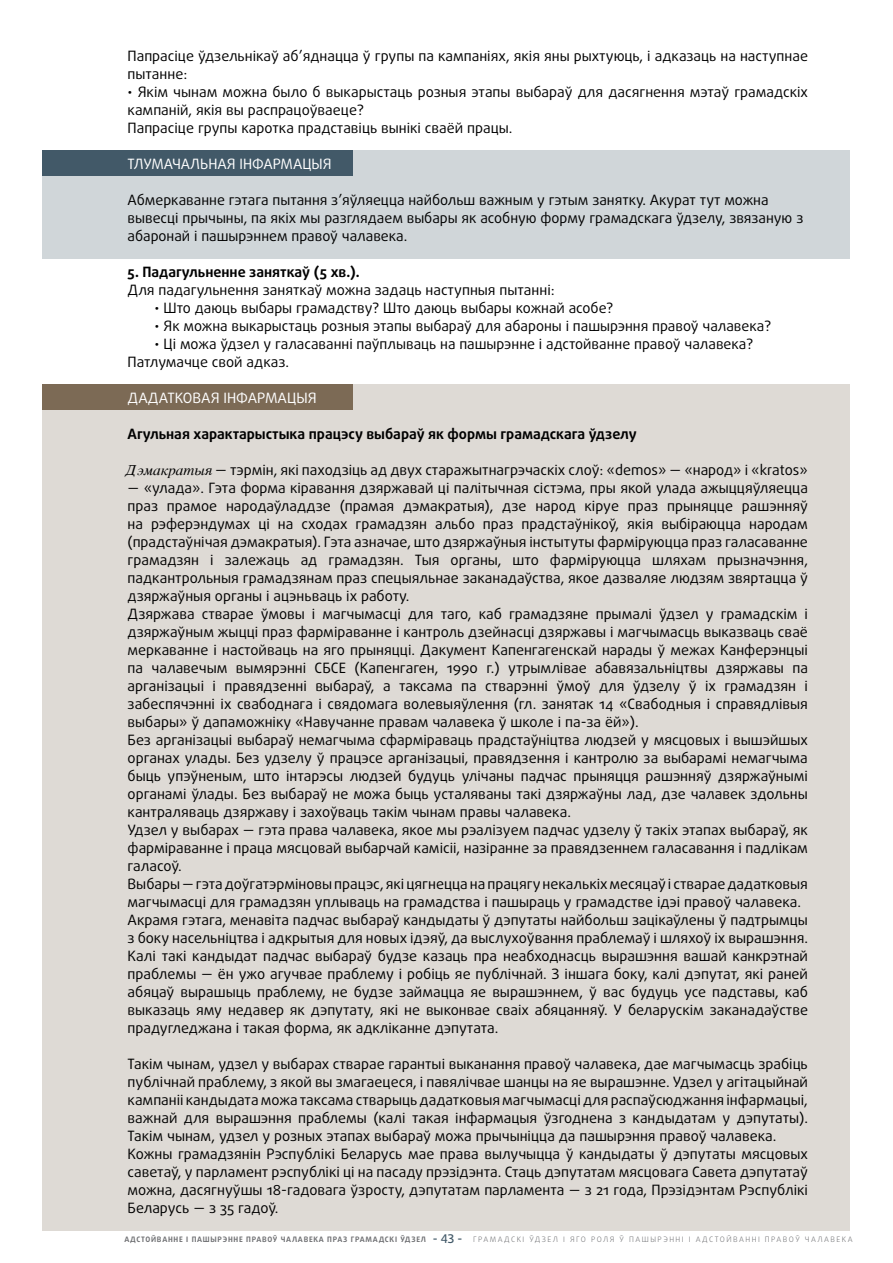
<style>
.page{position:relative;width:893px;height:1263px;background:#fff}
.page>*{position:absolute;margin:0;border:0;box-sizing:border-box;transform-origin:0 0}
.t1{font:14.25px/18px "Daxline Cyr";color:#000}
.t2{font:700 14.25px "Daxline Cyr";color:#000}
.t3{font:14.25px "Daxline Cyr";color:#fff}
.t4{font:300 7.5px "Daxline Cyr";letter-spacing:.2em;color:#6d6e71}
.t5{font:700 7.5px "Daxline Cyr LF";letter-spacing:.1em;color:#6d6e71}
.s1{font-family:"Times";font-style:italic;font-size:15px}
.s2{font-weight:500;font-size:12px;color:#425968}
</style>
<div class="page">
<div style="left:43px;top:151px;width:807px;height:108px;background:#d0d6d9"></div>
<div style="left:43px;top:385px;width:807px;height:846px;background:#dedad5"></div>
<div style="left:43px;top:151px;width:310px;height:25px;background:#425968"></div>
<div style="left:43px;top:385px;width:310px;height:25px;background:#7c6a55"></div>
<p class="t1" style="left:128px;top:46px;width:682px">Папрасіце ўдзельнікаў аб’яднацца ў групы па кампаніях, якія яны рыхтуюць, і адказаць на наступнае пытанне:</p>
<p class="t1" style="left:128px;top:82px;width:682px">• Якім чынам можна было б выкарыстаць розныя этапы выбараў для дасягнення мэтаў грамадскіх кампаній, якія вы распрацоўваеце?<br>Папрасіце групы каротка прадставіць вынікі сваёй працы.</p>
<p class="t3" style="left:128px;top:155px;width:17px">Тлумачал</p>
<p class="t3" style="left:200px;top:155px;width:18px">ьная</p>
<p class="t3" style="left:239px;top:155px;width:10px">інфармац</p>
<p class="t3" style="left:312px;top:155px;width:20px">ыя</p>
<p class="t1" style="left:128px;top:190px;width:677px">Абмеркаванне гэтага пытання з’яўляецца найбольш важным у гэтым занятку. Акурат тут можна вывесці прычыны, па якіх мы разглядаем выбары як асобную форму грамадскага ўдзелу, звязаную з абаронай і пашырэннем правоў чалавека.</p>
<p class="t2" style="left:128px;top:263px;width:234px">5. Падагульненне заняткаў (5 хв.).</p>
<p class="t1" style="left:128px;top:280px;width:429px">Для падагульнення заняткаў можна задаць наступныя пытанні:</p>
<p class="t1" style="left:155px;top:298px;width:460px">• Што даюць выбары грамадству? Што даюць выбары кожнай асобе?</p>
<p class="t1" style="left:155px;top:316px;width:618px">• Як можна выкарыстаць розныя этапы выбараў для абароны і пашырэння правоў чалавека?</p>
<p class="t1" style="left:128px;top:334px;width:627px;text-indent:27px">• Ці можа ўдзел у галасаванні паўплываць на пашырэнне і адстойванне правоў чалавека?<br>Патлумачце свой адказ.</p>
<p class="t3" style="left:128px;top:389px;width:21px">Дадатковая</p>
<p class="t3" style="left:223px;top:389px;width:10px">інфармац</p>
<p class="t3" style="left:296px;top:389px;width:20px">ыя</p>
<p class="t2" style="left:128px;top:425px;width:511px">Агульная характарыстыка працэсу выбараў як формы грамадскага ўдзелу</p>
<p class="t1" style="left:128px;top:460px;width:682px"><span class="s1">Дэмакратыя</span> — тэрмін, які паходзіць ад двух старажытнагрэчаскіх слоў: «demos» — «народ» і «kratos»</p>
<p class="t1" style="left:128px;top:478px;width:682px">— «улада». Гэта форма кіравання дзяржавай ці палітычная сістэма, пры якой улада ажыццяўляецца праз прамое народаўладдзе (прамая дэмакратыя), дзе народ кіруе праз прыняцце рашэнняў на рэферэндумах ці на сходах грамадзян альбо праз прадстаўнікоў, якія выбіраюцца народам (прадстаўнічая дэмакратыя). Гэта азначае, што дзяржаўныя інстытуты фарміруюцца праз галасаванне грамадзян і залежаць ад грамадзян. Тыя органы, што фарміруюцца шляхам прызначэння, падкантрольныя грамадзянам праз спецыяльнае заканадаўства, якое дазваляе людзям звяртацца ў дзяржаўныя органы і ацэньваць іх работу.<br>Дзяржава стварае ўмовы і магчымасці для таго, каб грамадзяне прымалі ўдзел у грамадскім і дзяржаўным жыцці праз фарміраванне і кантроль дзейнасці дзяржавы і магчымасць выказваць сваё меркаванне і настойваць на яго прыняцці. Дакумент Капенгагенскай нарады ў межах Канферэнцыі па чалавечым вымярэнні СБСЕ (Капенгаген, 1990 г.) утрымлівае абавязальніцтвы дзяржавы па арганізацыі і правядзенні выбараў, а таксама па стварэнні ўмоў для ўдзелу ў іх грамадзян і забеспячэнні іх свабоднага і свядомага волевыяўлення (гл. занятак 14 «Свабодныя і справядлівыя выбары» ў дапаможніку «Навучанне правам чалавека ў школе і па-за ёй»).<br>Без арганізацыі выбараў немагчыма сфарміраваць прадстаўніцтва людзей у мясцовых і вышэйшых органах улады. Без удзелу ў працэсе арганізацыі, правядзення і кантролю за выбарамі немагчыма быць упэўненым, што інтарэсы людзей будуць улічаны падчас прыняцця рашэнняў дзяржаўнымі органамі ўлады. Без выбараў не можа быць усталяваны такі дзяржаўны лад, дзе чалавек здольны кантраляваць дзяржаву і захоўваць такім чынам правы чалавека.<br>Удзел у выбарах — гэта права чалавека, якое мы рэалізуем падчас удзелу ў такіх этапах выбараў, як фарміраванне і праца мясцовай выбарчай камісіі, назіранне за правядзеннем галасавання і падлікам галасоў.<br>Выбары — гэта доўгатэрміновы працэс, які цягнецца на працягу некалькіх месяцаў і стварае дадатковыя магчымасці для грамадзян уплываць на грамадства і пашыраць у грамадстве ідэі правоў чалавека.<br>Акрамя гэтага, менавіта падчас выбараў кандыдаты ў дэпутаты найбольш зацікаўлены ў падтрымцы з боку насельніцтва і адкрытыя для новых ідэяў, да выслухоўвання праблемаў і шляхоў іх вырашэння.<br>Калі такі кандыдат падчас выбараў будзе казаць пра неабходнасць вырашэння вашай канкрэтнай праблемы — ён ужо агучвае праблему і робіць яе публічнай. З іншага боку, калі дэпутат, які раней абяцаў вырашыць праблему, не будзе займацца яе вырашэннем, ў вас будуць усе падставы, каб выказаць яму недавер як дэпутату, які не выконвае сваіх абяцанняў. У беларускім заканадаўстве прадугледжана і такая форма, як адкліканне дэпутата.</p>
<p class="t1" style="left:128px;top:1054px;width:682px">Такім чынам, удзел у выбарах стварае гарантыі выканання правоў чалавека, дае магчымасць зрабіць публічнай праблему, з якой вы змагаецеся, і павялічвае шанцы на яе вырашэнне. Удзел у агітацыйнай кампаніі кандыдата можа таксама стварыць дадатковыя магчымасці для распаўсюджання інфармацыі, важнай для вырашэння праблемы (калі такая інфармацыя ўзгоднена з кандыдатам у дэпутаты).<br>Такім чынам, удзел у розных этапах выбараў можа прычыніцца да пашырэння правоў чалавека.<br>Кожны грамадзянін Рэспублікі Беларусь мае права вылучыцца ў кандыдаты ў дэпутаты мясцовых саветаў, у парламент рэспублікі ці на пасаду прэзідэнта. Стаць дэпутатам мясцовага Савета дэпутатаў можна, дасягнуўшы 18-гадовага ўзросту, дэпутатам парламента — з 21 года, Прэзідэнтам Рэспублікі Беларусь — з 35 гадоў.</p>
<p class="t5" style="left:124px;top:1234px;width:339px">АДСТОЙВАННЕ І ПАШЫРЭННЕ ПРАВОЎ ЧАЛАВЕКА ПРАЗ ГРАМАДСКІ ЎДЗЕЛ <span class="s2">- 43 -</span></p>
<p class="t4" style="left:473px;top:1234px;width:13px">ГРАМА</p>
<p class="t4" style="left:504px;top:1234px;width:267px">ДСК І ЎДЗЕЛ І ЯГО Р ОЛЯ Ў ПА ШЫР ЭННІ І АДСТ ОЙВАННІ ПРА</p>
<p class="t4" style="left:783px;top:1234px;width:65px">ВОЎ ЧАЛАВЕКА</p>
</div>
